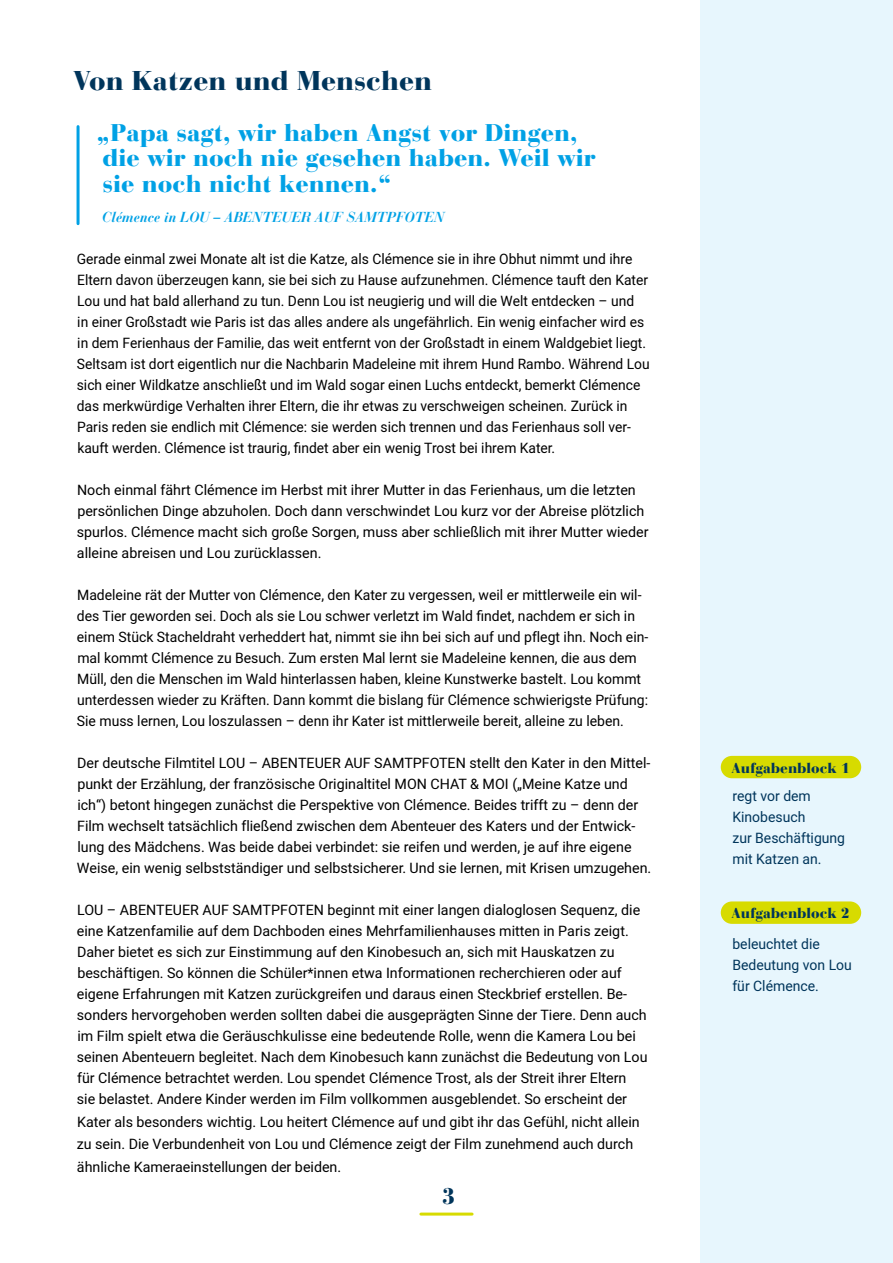
<style>
.page{position:relative;width:893px;height:1263px;background:#fff}
.page>*{position:absolute;margin:0;border:0;box-sizing:border-box;transform-origin:0 0}
.t1{font:900 27px "Bauer Bodoni";color:#00355b}
.t2{font:900 24px/25.5px "Bauer Bodoni";color:#00a1e5}
.t3{font:900 22.5px "Bauer Bodoni";color:#00355b}
.t4{font:italic 700 14.4px "Bauer Bodoni";color:#00a1e5}
.t5{font:900 14.4px "Bauer Bodoni";color:#00355b}
.t6{font:14.25px/21px "Heebo";color:#000}
.t7{font:14.25px/21px "Heebo";color:#00355b}
</style>
<div class="page">
<hr style="left:421px;top:1212px;width:51px;height:3px;background:#d7db00">
<hr style="left:77px;top:127px;width:3px;height:97px;background:#00a1e5">
<div style="left:700px;top:0;width:193px;height:1263px;background:#e7f6fd"></div>
<div style="left:721px;top:756px;width:140px;height:22px;background:#d7db00;border-radius:11px"></div>
<div style="left:721px;top:901px;width:140px;height:23px;background:#d7db00;border-radius:11px"></div>
<p class="t1" style="left:73px;top:64px;width:360px">Von Katzen und Menschen</p>
<p class="t2" style="left:96px;top:120px;width:501px">„Papa sagt, wir haben Angst vor Dingen, die wir noch nie gesehen haben. Weil wir sie noch nicht kennen.“</p>
<p class="t4" style="left:102px;top:208px;width:343px">Clémence in LOU – ABENTEUER AUF SAMTPFOTEN</p>
<p class="t6" style="left:77px;top:248px;width:574px">Gerade einmal zwei Monate alt ist die Katze, als Clémence sie in ihre Obhut nimmt und ihre Eltern davon überzeugen kann, sie bei sich zu Hause aufzunehmen. Clémence tauft den Kater Lou und hat bald allerhand zu tun. Denn Lou ist neugierig und will die Welt entdecken – und<br>in einer Großstadt wie Paris ist das alles andere als ungefährlich. Ein wenig einfacher wird es in dem Ferienhaus der Familie, das weit entfernt von der Großstadt in einem Waldgebiet liegt.<br>Seltsam ist dort eigentlich nur die Nachbarin Madeleine mit ihrem Hund Rambo. Während Lou sich einer Wildkatze anschließt und im Wald sogar einen Luchs entdeckt, bemerkt Clémence das merkwürdige Verhalten ihrer Eltern, die ihr etwas zu verschweigen scheinen. Zurück in Paris reden sie endlich mit Clémence: sie werden sich trennen und das Ferienhaus soll ver&shy;kauft werden. Clémence ist traurig, findet aber ein wenig Trost bei ihrem Kater.</p>
<p class="t6" style="left:77px;top:479px;width:573px">Noch einmal fährt Clémence im Herbst mit ihrer Mutter in das Ferienhaus, um die letzten persönlichen Dinge abzuholen. Doch dann verschwindet Lou kurz vor der Abreise plötzlich spurlos. Clémence macht sich große Sorgen, muss aber schließlich mit ihrer Mutter wieder alleine abreisen und Lou zurücklassen.</p>
<p class="t6" style="left:77px;top:584px;width:573px">Madeleine rät der Mutter von Clémence, den Kater zu vergessen, weil er mittlerweile ein wil&shy;des Tier geworden sei. Doch als sie Lou schwer verletzt im Wald findet, nachdem er sich in einem Stück Stacheldraht verheddert hat, nimmt sie ihn bei sich auf und pflegt ihn. Noch ein&shy;mal kommt Clémence zu Besuch. Zum ersten Mal lernt sie Madeleine kennen, die aus dem Müll, den die Menschen im Wald hinterlassen haben, kleine Kunstwerke bastelt. Lou kommt unterdessen wieder zu Kräften. Dann kommt die bislang für Clémence schwierigste Prüfung:<br>Sie muss lernen, Lou loszulassen – denn ihr Kater ist mittlerweile bereit, alleine zu leben.</p>
<p class="t6" style="left:77px;top:752px;width:576px">Der deutsche Filmtitel LOU – ABENTEUER AUF SAMTPFOTEN stellt den Kater in den Mittel&shy;punkt der Erzählung, der französische Originaltitel MON CHAT &amp; MOI („Meine Katze und ich“) betont hingegen zunächst die Perspektive von Clémence. Beides trifft zu – denn der Film wechselt tatsächlich fließend zwischen dem Abenteuer des Katers und der Entwick&shy;lung des Mädchens. Was beide dabei verbindet: sie reifen und werden, je auf ihre eigene Weise, ein wenig selbstständiger und selbstsicherer. Und sie lernen, mit Krisen umzugehen.</p>
<p class="t6" style="left:77px;top:899px;width:572px">LOU – ABENTEUER AUF SAMTPFOTEN beginnt mit einer langen dialoglosen Sequenz, die eine Katzenfamilie auf dem Dachboden eines Mehrfamilienhauses mitten in Paris zeigt.<br>Daher bietet es sich zur Einstimmung auf den Kinobesuch an, sich mit Hauskatzen zu beschäftigen. So können die Schüler*innen etwa Informationen recherchieren oder auf eigene Erfahrungen mit Katzen zurückgreifen und daraus einen Steckbrief erstellen. Be&shy;sonders hervorgehoben werden sollten dabei die ausgeprägten Sinne der Tiere. Denn auch im Film spielt etwa die Geräuschkulisse eine bedeutende Rolle, wenn die Kamera Lou bei seinen Abenteuern begleitet. Nach dem Kinobesuch kann zunächst die Bedeutung von Lou für Clémence betrachtet werden. Lou spendet Clémence Trost, als der Streit ihrer Eltern sie belastet. Andere Kinder werden im Film vollkommen ausgeblendet. So erscheint der</p>
<p class="t6" style="left:77px;top:1110px;width:565px;line-height:22.5px">Kater als besonders wichtig. Lou heitert Clémence auf und gibt ihr das Gefühl, nicht allein zu sein. Die Verbundenheit von Lou und Clémence zeigt der Film zunehmend auch durch ähnliche Kameraeinstellungen der beiden.</p>
<h3 class="t3" style="left:442px;top:1182px;width:15px">3</h3>
<p class="t5" style="left:731px;top:759px;width:120px">Aufgabenblock 1</p>
<p class="t7" style="left:732px;top:785px;width:80px">regt vor dem<br>Kinobesuch</p>
<p class="t7" style="left:732px;top:827px;width:114px">zur Beschäftigung</p>
<p class="t7" style="left:732px;top:848px;width:91px">mit Katzen an.</p>
<p class="t5" style="left:731px;top:904px;width:120px">Aufgabenblock 2</p>
<p class="t7" style="left:732px;top:934px;width:121px">beleuchtet die<br>Bedeutung von Lou für Clémence.</p>
</div>
